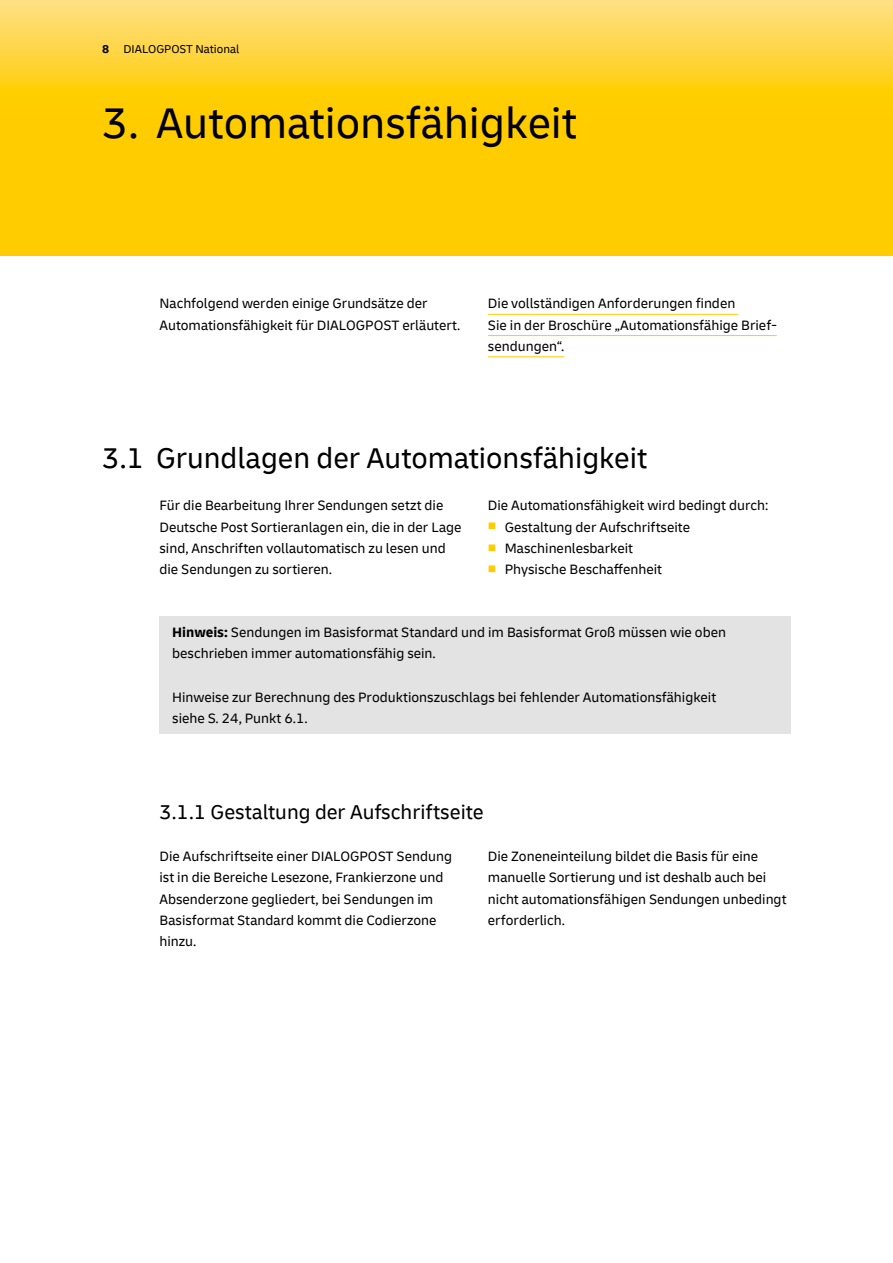
<style>
.page{position:relative;width:893px;height:1263px;background:#fff}
.page>*{position:absolute;margin:0;border:0;box-sizing:border-box;transform-origin:0 0}
.t1{font:45px "Delivery";color:#000}
.t2{font:30px "Delivery";color:#000}
.t3{font:21px "Delivery";color:#000}
.t4{font:14.25px/21.3px "Delivery";color:#000}
.t5{font:12px "Delivery";color:#000}
.s1{font-weight:700}
.s2{color:#fc0}
</style>
<div class="page">
<svg style="left:0;top:0;width:893px;height:255px;background:#ffd01a"></svg>
<hr style="left:488px;top:314px;width:250px;height:1px;background:#fc0">
<hr style="left:488px;top:335px;width:289px;height:1px;background:#fc0">
<hr style="left:488px;top:356px;width:76px;height:1px;background:#fc0">
<div style="left:159px;top:617px;width:632px;height:117px;background:#e3e3e3"></div>
<p class="t5" style="left:102px;top:42px;width:139px"><span class="s1">8</span> DIALOGPOST National</p>
<h1 class="t1" style="left:102px;top:96px;width:477px">3. Automationsfähigkeit</h1>
<p class="t4" style="left:159px;top:293px;width:303px">Nachfolgend werden einige Grundsätze der<br>Automationsfähigkeit für DIALOGPOST erläutert.</p>
<p class="t4" style="left:488px;top:293px;width:290px">Die vollständigen Anforderungen finden<br>Sie in der Broschüre „Automationsfähige Brief&shy;sendungen“.</p>
<h2 class="t2" style="left:102px;top:440px;width:547px">3.1 Grundlagen der Automationsfähigkeit</h2>
<p class="t4" style="left:159px;top:495px;width:304px">Für die Bearbeitung Ihrer Sendungen setzt die Deutsche Post Sortieranlagen ein, die in der Lage sind, Anschriften vollautomatisch zu lesen und die Sendungen zu sortieren.</p>
<p class="t4" style="left:488px;top:495px;width:282px">Die Automationsfähigkeit wird bedingt durch:</p>
<p class="t4" style="left:488px;top:516px;width:204px"><span class="s2">■</span> Gestaltung der Aufschriftseite</p>
<p class="t4" style="left:488px;top:537px;width:147px"><span class="s2">■</span> Maschinenlesbarkeit</p>
<p class="t4" style="left:488px;top:559px;width:176px"><span class="s2">■</span> Physische Beschaffenheit</p>
<p class="t4" style="left:172px;top:621px;width:555px"><span class="s1">Hinweis:</span> Sendungen im Basisformat Standard und im Basisformat Groß müssen wie oben beschrieben immer automationsfähig sein.</p>
<p class="t4" style="left:172px;top:686px;width:545px">Hinweise zur Berechnung des Produktionszuschlags bei fehlender Automationsfähigkeit siehe S. 24, Punkt 6.1.</p>
<h3 class="t3" style="left:159px;top:799px;width:326px">3.1.1 Gestaltung der Aufschriftseite</h3>
<p class="t4" style="left:159px;top:846px;width:294px">Die Aufschriftseite einer DIALOGPOST Sendung ist in die Bereiche Lesezone, Frankierzone und Absenderzone gegliedert, bei Sendungen im Basisformat Standard kommt die Codierzone hinzu.</p>
<p class="t4" style="left:488px;top:846px;width:300px">Die Zoneneinteilung bildet die Basis für eine manuelle Sortierung und ist deshalb auch bei nicht automationsfähigen Sendungen unbedingt erforderlich.</p>
</div>
